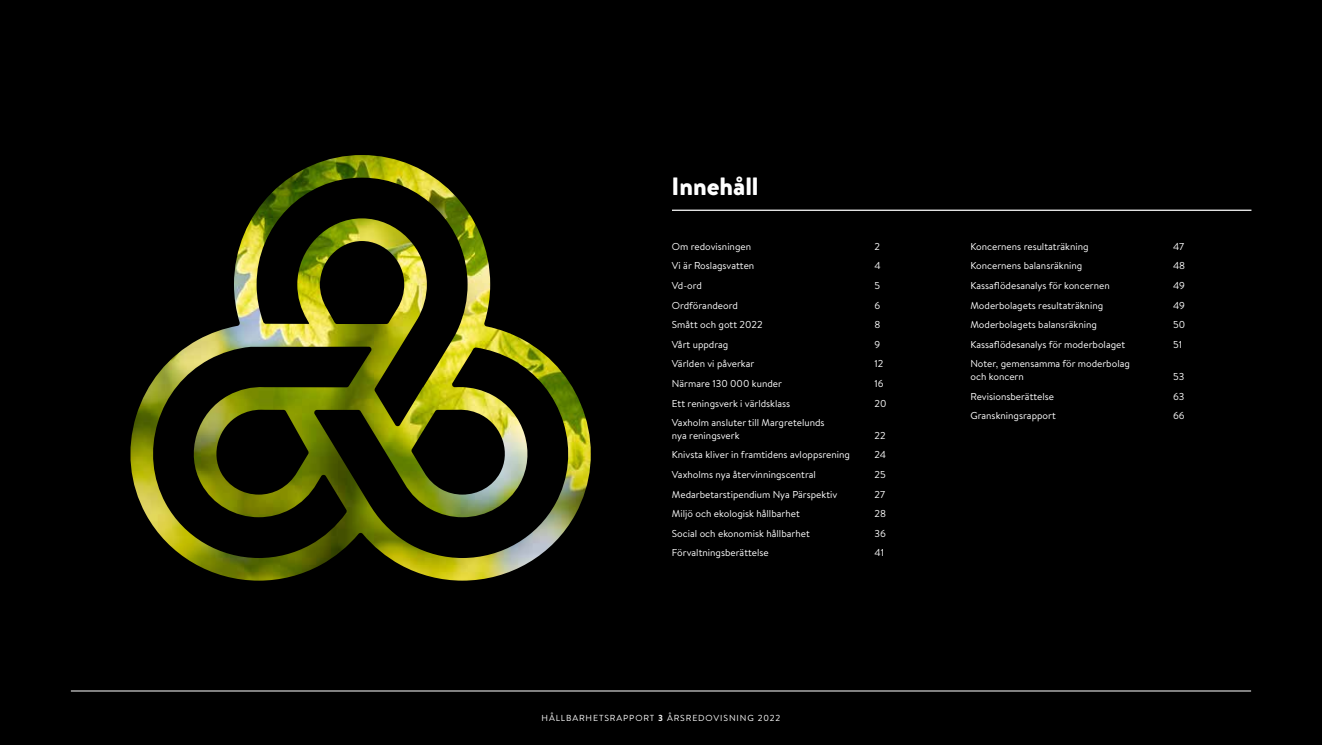
<style>
.page{position:relative;width:1322px;height:745px;background:#fff}
.page>*{position:absolute;margin:0;border:0;box-sizing:border-box;transform-origin:0 0}
.t1{font:900 25px "Brandon Text";letter-spacing:-.005em;color:#fff}
.t2{font:10px/12.5px "Brandon Text";color:#fff}
.t3{font:8.75px "Brandon Text";letter-spacing:.1em;color:#fff}
.s1{font-weight:700}
</style>
<div class="page">
<div style="left:0;top:0;width:1322px;height:744px;background:#000"></div>
<hr style="left:71px;top:690px;width:1180px;height:1px;background:#fff">
<img style="left:130px;top:155px;width:461px;height:425px">
<hr style="left:672px;top:209px;width:579px;height:2px;background:#fff">
<h1 class="t1" style="left:671px;top:169px;width:88px">Innehåll</h1>
<p class="t2" style="left:672px;top:239px;width:81px">Om redovisningen</p>
<p class="t2" style="left:874px;top:239px;width:7px">2</p>
<p class="t2" style="left:672px;top:259px;width:84px">Vi är Roslagsvatten</p>
<p class="t2" style="left:874px;top:259px;width:8px">4</p>
<p class="t2" style="left:672px;top:279px;width:32px">Vd-ord</p>
<p class="t2" style="left:874px;top:279px;width:7px">5</p>
<p class="t2" style="left:672px;top:298px;width:67px">Ordförandeord</p>
<p class="t2" style="left:874px;top:298px;width:7px">6</p>
<p class="t2" style="left:672px;top:318px;width:92px">Smått och gott 2022</p>
<p class="t2" style="left:874px;top:318px;width:7px">8</p>
<p class="t2" style="left:672px;top:337px;width:58px">Vårt uppdrag</p>
<p class="t2" style="left:874px;top:337px;width:7px">9</p>
<p class="t2" style="left:672px;top:357px;width:84px">Världen vi påverkar</p>
<p class="t2" style="left:874px;top:357px;width:10px">12</p>
<p class="t2" style="left:672px;top:376px;width:111px">Närmare 130 000 kunder</p>
<p class="t2" style="left:874px;top:376px;width:11px">16</p>
<p class="t2" style="left:672px;top:396px;width:120px">Ett reningsverk i världsklass</p>
<p class="t2" style="left:874px;top:396px;width:13px">20</p>
<p class="t2" style="left:672px;top:416px;width:154px">Vaxholm ansluter till Margretelunds nya reningsverk</p>
<p class="t2" style="left:874px;top:428px;width:13px">22</p>
<p class="t2" style="left:672px;top:448px;width:180px">Knivsta kliver in framtidens avloppsrening</p>
<p class="t2" style="left:874px;top:448px;width:13px">24</p>
<p class="t2" style="left:672px;top:467px;width:145px">Vaxholms nya återvinningscentral</p>
<p class="t2" style="left:874px;top:467px;width:13px">25</p>
<p class="t2" style="left:672px;top:487px;width:167px">Medarbetarstipendium Nya Pärspektiv</p>
<p class="t2" style="left:874px;top:487px;width:12px">27</p>
<p class="t2" style="left:672px;top:507px;width:129px">Miljö och ekologisk hållbarhet</p>
<p class="t2" style="left:874px;top:507px;width:13px">28</p>
<p class="t2" style="left:672px;top:526px;width:139px">Social och ekonomisk hållbarhet</p>
<p class="t2" style="left:874px;top:526px;width:13px">36</p>
<p class="t2" style="left:672px;top:546px;width:98px">Förvaltningsberättelse</p>
<p class="t2" style="left:874px;top:546px;width:11px">41</p>
<p class="t3" style="left:541px;top:711px;width:240px">HÅLLBARHETSRAPPORT <span class="s1">3</span> ÅRSREDOVISNING 2022</p>
<p class="t2" style="left:970px;top:239px;width:120px">Koncernens resultaträkning</p>
<p class="t2" style="left:1173px;top:239px;width:13px">47</p>
<p class="t2" style="left:970px;top:259px;width:113px">Koncernens balansräkning</p>
<p class="t2" style="left:1173px;top:259px;width:14px">48</p>
<p class="t2" style="left:970px;top:279px;width:141px">Kassaflödesanalys för koncernen</p>
<p class="t2" style="left:1173px;top:279px;width:14px">49</p>
<p class="t2" style="left:970px;top:298px;width:134px">Moderbolagets resultaträkning</p>
<p class="t2" style="left:1173px;top:298px;width:14px">49</p>
<p class="t2" style="left:970px;top:318px;width:128px">Moderbolagets balansräkning</p>
<p class="t2" style="left:1173px;top:318px;width:14px">50</p>
<p class="t2" style="left:970px;top:337px;width:156px">Kassaflödesanalys för moderbolaget</p>
<p class="t2" style="left:1173px;top:337px;width:11px">51</p>
<p class="t2" style="left:970px;top:357px;width:161px">Noter, gemensamma för moderbolag och koncern</p>
<p class="t2" style="left:1173px;top:369px;width:13px">53</p>
<p class="t2" style="left:970px;top:389px;width:85px">Revisionsberättelse</p>
<p class="t2" style="left:1173px;top:389px;width:13px">63</p>
<p class="t2" style="left:970px;top:409px;width:87px">Granskningsrapport</p>
<p class="t2" style="left:1173px;top:409px;width:13px">66</p>
</div>
